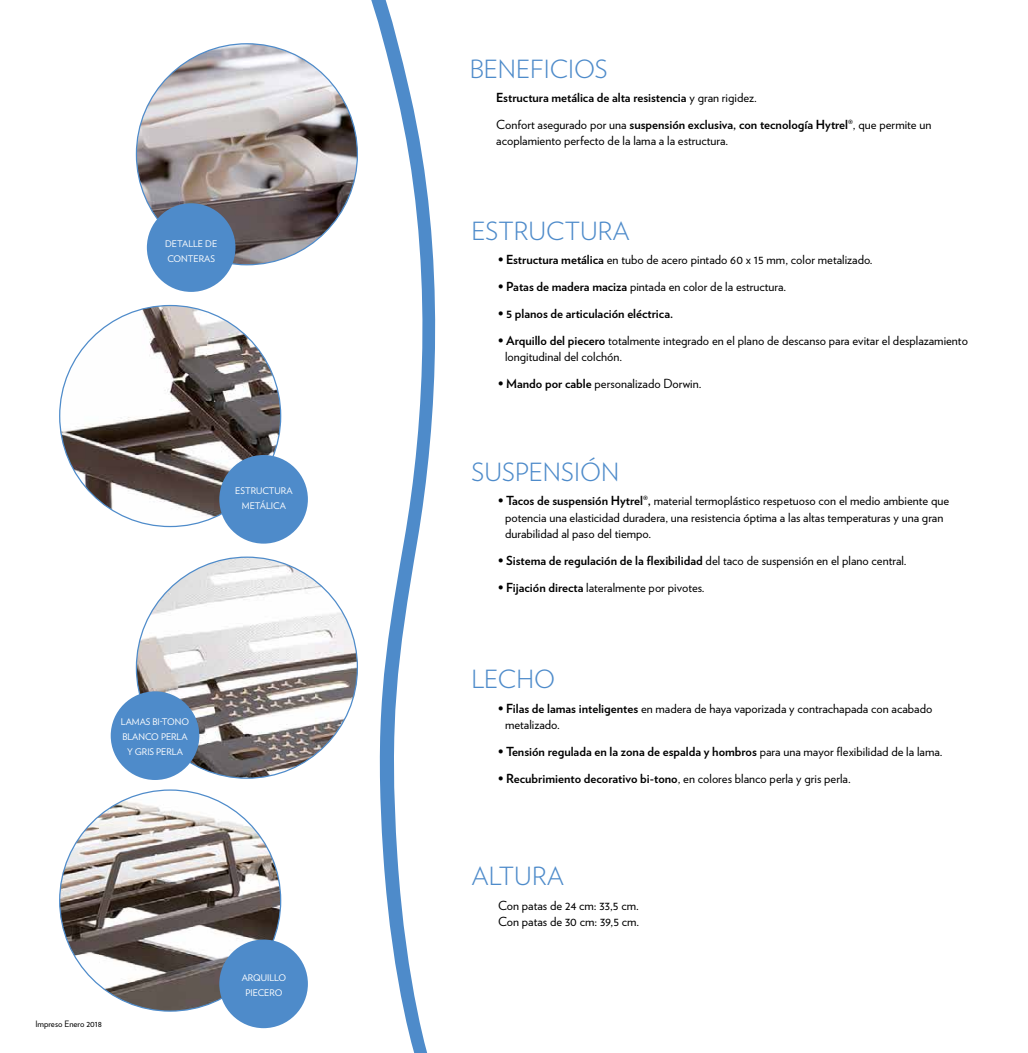
<style>
.page{position:relative;width:1028px;height:1053px;background:#fff}
.page>*{position:absolute;margin:0;border:0;box-sizing:border-box;transform-origin:0 0}
.t1{font:300 25px "Verlag";color:#4e8bca}
.t2{font:12.5px/16.2px "Verlag";color:#000}
.t3{font:700 12.5px/26.9px "Verlag";color:#000}
.t4{font:9.12px/15px "Verlag";color:#fff;text-align:center}
.t5{font:8.75px "Verlag";color:#000}
.s1{font-weight:400}
.s2{font-weight:700}
</style>
<div class="page">
<svg style="left:59px;top:0;width:376px;height:1052px"></svg>
<img style="left:136px;top:44px;width:221px;height:221px;border-radius:110px">
<div style="left:147px;top:203px;width:88px;height:89px;background:#4e8bca;border-radius:50%"></div>
<img style="left:60px;top:305px;width:221px;height:221px;border-radius:110px">
<div style="left:219px;top:455px;width:89px;height:88px;background:#4e8bca;border-radius:50%"></div>
<img style="left:60px;top:790px;width:221px;height:220px;border-radius:110px">
<div style="left:219px;top:939px;width:89px;height:89px;background:#4e8bca;border-radius:50%"></div>
<img style="left:136px;top:557px;width:221px;height:221px;border-radius:110px">
<div style="left:111px;top:691px;width:88px;height:89px;background:#4e8bca;border-radius:50%"></div>
<p class="t4" style="left:165px;top:236px;width:54px;text-align:left">DETALLE DE<br>CONTERAS</p>
<p class="t4" style="left:235px;top:483px;width:59px">ESTRUCTURA<br>METÁLICA</p>
<p class="t4" style="left:121px;top:713px;width:70px">LAMAS BI-TONO<br>BLANCO PERLA<br>Y GRIS PERLA</p>
<p class="t5" style="left:35px;top:1016px;width:68px">Impreso Enero 2018</p>
<p class="t4" style="left:242px;top:969px;width:46px">ARQUILLO<br>PIECERO</p>
<h1 class="t1" style="left:469px;top:51px;width:140px">BENEFICIOS</h1>
<p class="t3" style="left:496px;top:83px;width:437px">Estructura metálica de alta resistencia <span class="s1">y gran rigidez.<br>Confort asegurado por una</span> suspensión exclusiva, con tecnología Hytrel®<span class="s1">, que permite un</span></p>
<p class="t2" style="left:496px;top:132px;width:233px">acoplamiento perfecto de la lama a la estructura.</p>
<h1 class="t1" style="left:471px;top:212px;width:160px">ESTRUCTURA</h1>
<p class="t2" style="left:498px;top:251px;width:376px"><span class="s2">• Estructura metálica</span> en tubo de acero pintado 60 x 15 mm, color metalizado.</p>
<p class="t2" style="left:498px;top:278px;width:290px"><span class="s2">• Patas de madera maciza</span> pintada en color de la estructura.</p>
<p class="t3" style="left:498px;top:299px;width:177px">• 5 planos de articulación eléctrica.</p>
<p class="t2" style="left:505px;top:332px;width:464px;text-indent:-7px"><span class="s2">• Arquillo del piecero</span> totalmente integrado en el plano de descanso para evitar el desplazamiento longitudinal del colchón.</p>
<p class="t2" style="left:498px;top:375px;width:205px"><span class="s2">• Mando por cable</span> personalizado Dorwin.</p>
<h1 class="t1" style="left:471px;top:453px;width:149px">SUSPENSIÓN</h1>
<p class="t2" style="left:505px;top:492px;width:445px;text-indent:-7px"><span class="s2">• Tacos de suspensión Hytrel®,</span> material termoplástico respetuoso con el medio ambiente que potencia una elasticidad duradera, una resistencia óptima a las altas temperaturas y una gran durabilidad al paso del tiempo.</p>
<p class="t3" style="left:498px;top:546px;width:410px">• Sistema de regulación de la flexibilidad <span class="s1">del taco de suspensión en el plano central.</span></p>
<p class="t2" style="left:498px;top:578px;width:208px"><span class="s2">• Fijación directa</span> lateralmente por pivotes.</p>
<h1 class="t1" style="left:471px;top:661px;width:85px">LECHO</h1>
<p class="t2" style="left:505px;top:699px;width:429px;text-indent:-7px"><span class="s2">• Filas de lamas inteligentes</span> en madera de haya vaporizada y contrachapada con acabado metalizado.</p>
<p class="t3" style="left:498px;top:737px;width:446px">• Tensión regulada en la zona de espalda y hombros <span class="s1">para una mayor flexibilidad de la lama.</span></p>
<p class="t2" style="left:498px;top:769px;width:354px"><span class="s2">• Recubrimiento decorativo bi-tono</span>, en colores blanco perla y gris perla.</p>
<h1 class="t1" style="left:471px;top:857px;width:94px">ALTURA</h1>
<p class="t2" style="left:498px;top:896px;width:143px">Con patas de 24 cm: 33,5 cm.<br>Con patas de 30 cm: 39,5 cm.</p>
</div>
